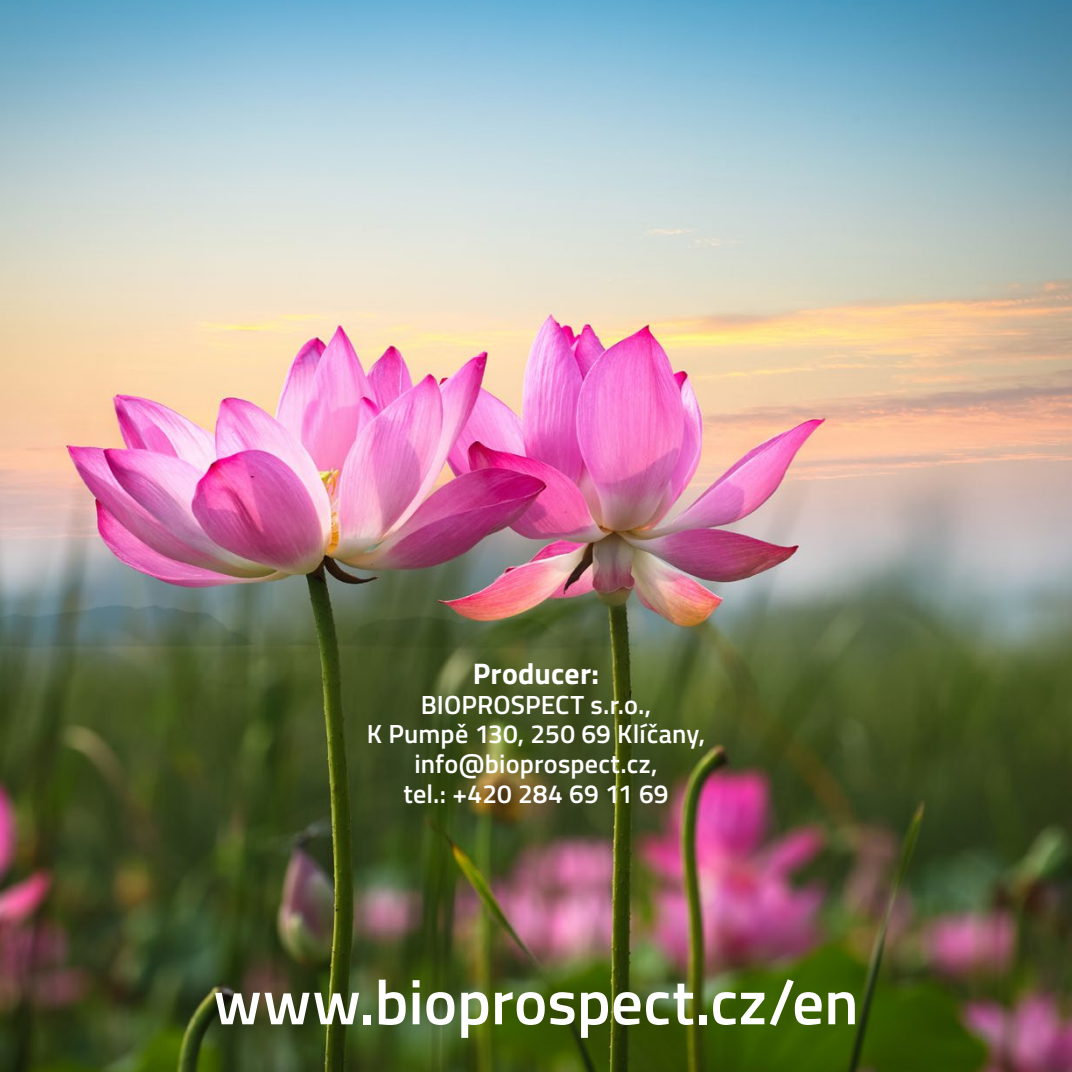
<style>
.page{position:relative;width:1072px;height:1072px;background:#fff}
.page>*{position:absolute;margin:0;border:0;box-sizing:border-box;transform-origin:0 0}
.t1{font:600 63px "Titillium Web";color:#fff}
.t2{font:700 29.75px "Titillium Web";letter-spacing:.005em;color:#fff}
.t3{font:600 26.25px/29.8px "Titillium Web";letter-spacing:.005em;color:#fff;text-align:center}
</style>
<div class="page">
<img style="left:0;top:0;width:1071px;height:1071px">
<p class="t2" style="left:473px;top:650px;width:128px">Producer:</p>
<p class="t3" style="left:367px;top:688px;width:340px">BIOPROSPECT s.r.o.,<br>K Pumpě 130, 250 69 Klíčany, info@bioprospect.cz,<br>tel.: +420 284 69 11 69</p>
<h1 class="t1" style="left:213px;top:954px;width:647px">www.bioprospect.cz/en</h1>
</div>
